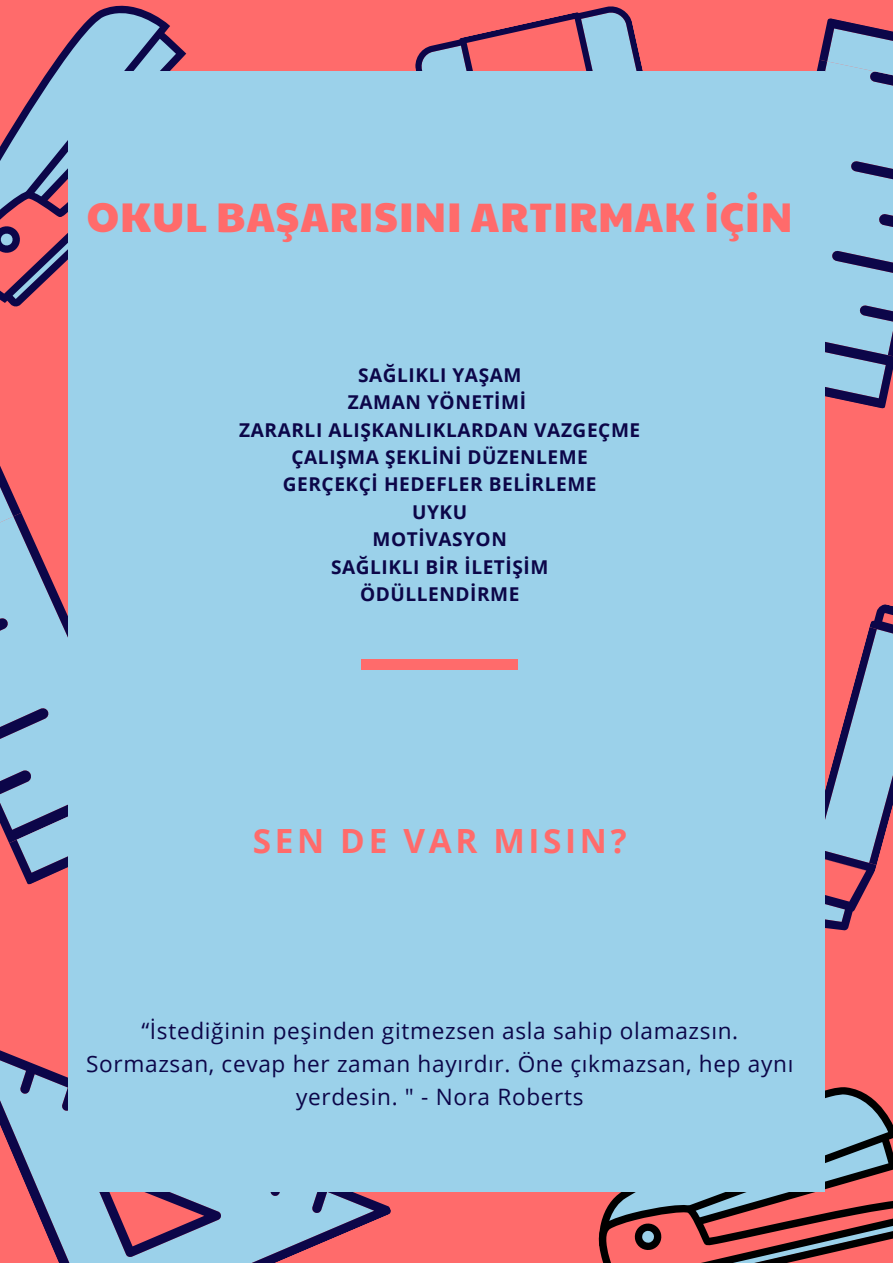
<style>
.page{position:relative;width:893px;height:1263px;background:#ff6b6b}
.page>*{position:absolute;margin:0;border:0;box-sizing:border-box;transform-origin:0 0}
.t1{font:40.58px "Paytone One";letter-spacing:.02em;color:#ff6b6b}
.t2{font:700 33.38px "Open Sans";letter-spacing:.11em;color:#ff6b6b}
.t3{font:22.58px/32.6px "Open Sans";letter-spacing:.03em;color:#0c0649;text-align:center}
.t4{font:700 19.05px "Open Sans";letter-spacing:.03em;color:#0c0649}
</style>
<div class="page">
<svg style="left:415px;top:6px;width:228px;height:65px"></svg>
<svg style="left:816px;top:18px;width:77px;height:391px;background:#89aac9"></svg>
<svg style="left:825px;top:604px;width:68px;height:327px"></svg>
<svg style="left:83px;top:5px;width:86px;height:20px"></svg>
<svg style="left:0;top:258px;width:69px;height:53px"></svg>
<svg style="left:0;top:25px;width:187px;height:233px"></svg>
<svg style="left:0;top:461px;width:69px;height:425px"></svg>
<svg style="left:0;top:913px;width:391px;height:350px"></svg>
<svg style="left:825px;top:1087px;width:68px;height:42px;fill:#9bd1ea"></svg>
<svg style="left:598px;top:1129px;width:295px;height:134px"></svg>
<div style="left:69px;top:71px;width:756px;height:1121px;background:#9bd1ea"></div>
<div style="left:361px;top:660px;width:157px;height:10px;background:#ff6b6b"></div>
<p class="t1" style="left:87px;top:187px;width:707px">OKUL BAŞARISINI ARTIRMAK İÇİN</p>
<p class="t4" style="left:358px;top:362px;width:165px">SAĞLIKLI YAŞAM</p>
<p class="t4" style="left:348px;top:389px;width:180px">ZAMAN YÖNETİMİ</p>
<p class="t4" style="left:239px;top:416px;width:402px">ZARARLI ALIŞKANLIKLARDAN VAZGEÇME</p>
<p class="t4" style="left:291px;top:444px;width:298px">ÇALIŞMA ŞEKLİNİ DÜZENLEME</p>
<p class="t4" style="left:283px;top:471px;width:315px">GERÇEKÇİ HEDEFLER BELİRLEME</p>
<p class="t4" style="left:412px;top:498px;width:57px">UYKU</p>
<p class="t4" style="left:372px;top:526px;width:136px">MOTİVASYON</p>
<p class="t4" style="left:331px;top:553px;width:219px">SAĞLIKLI BİR İLETİŞİM</p>
<p class="t4" style="left:360px;top:581px;width:161px">ÖDÜLLENDİRME</p>
<p class="t2" style="left:253px;top:818px;width:375px">SEN DE VAR MISIN?</p>
<p class="t3" style="left:86px;top:1014px;width:709px">“İstediğinin peşinden gitmezsen asla sahip olamazsın.<br>Sormazsan, cevap her zaman hayırdır. Öne çıkmazsan, hep aynı yerdesin. " - Nora Roberts</p>
</div>
